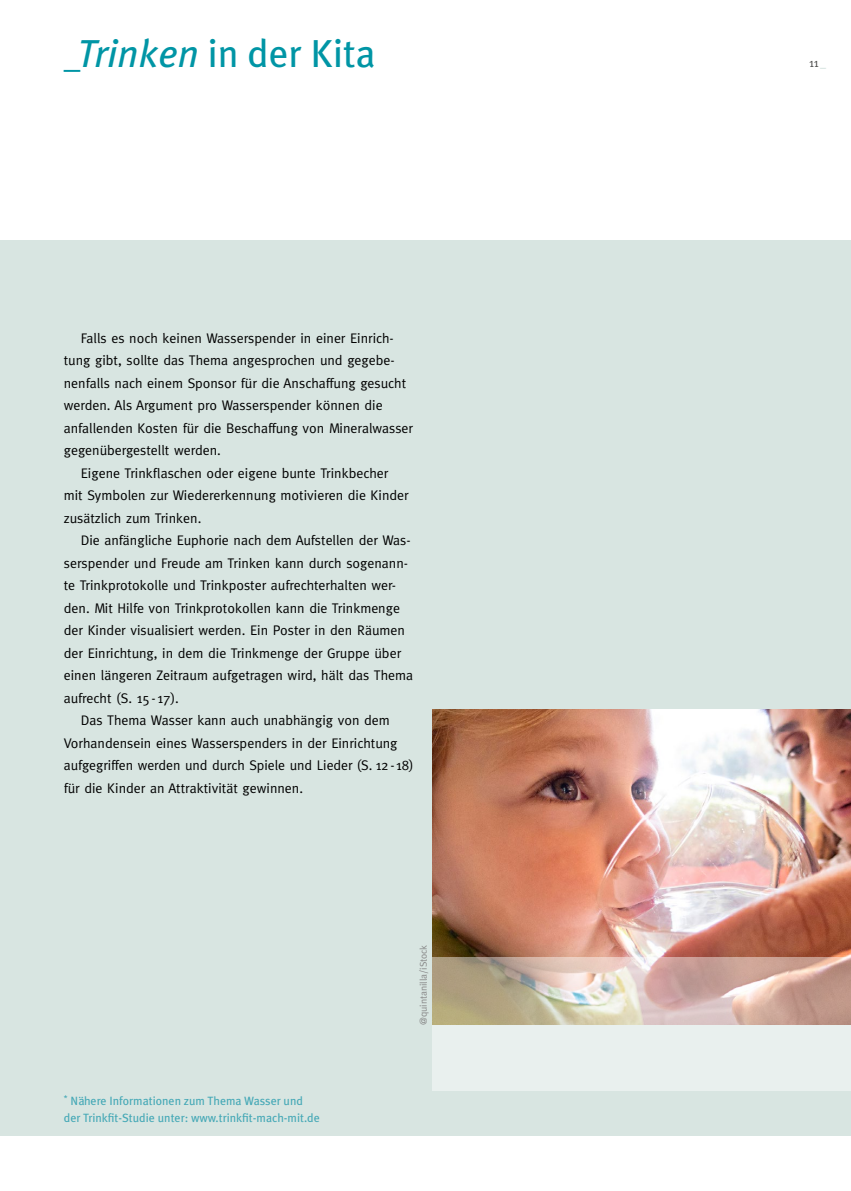
<style>
.page{position:relative;width:851px;height:1191px;background:#fff}
.page>*{position:absolute;margin:0;border:0;box-sizing:border-box;transform-origin:0 0}
.t1{font:39px "Meta Plus";color:#0095a5;scale:.85 1}
.t2{font:13.95px "Meta";color:#000}
.t3{font:12px/17.2px "Meta Plus";color:#44a8b6}
.t4{font:12px "Meta";color:#4a4a49}
.t5{font:9.75px "Meta Plus Normal";letter-spacing:-.005em;color:#878787}
.s1{font-style:italic}
.s2{color:#c0d5cf}
</style>
<div class="page">
<div style="left:0;top:240px;width:850px;height:896px;background:#d8e5e1"></div>
<img style="left:432px;top:709px;width:418px;height:248px">
<svg style="left:432px;top:957px;width:418px;height:134px;background:#dad1c8"></svg>
<h1 class="t1" style="left:64px;top:31px;width:368px">_<span class="s1">Trinken</span> in der Kita</h1>
<p class="t2" style="left:81px;top:330px;width:314px">Falls es noch keinen Wasserspender in einer Einrich-</p>
<p class="t2" style="left:64px;top:352px;width:332px">tung gibt, sollte das Thema angesprochen und gegebe-</p>
<p class="t2" style="left:64px;top:375px;width:344px">nenfalls nach einem Sponsor für die Anschaffung gesucht</p>
<p class="t2" style="left:64px;top:397px;width:320px">werden. Als Argument pro Wasserspender können die</p>
<p class="t2" style="left:64px;top:420px;width:351px">anfallenden Kosten für die Beschaffung von Mineralwasser</p>
<p class="t2" style="left:64px;top:442px;width:159px">gegenübergestellt werden.</p>
<p class="t2" style="left:81px;top:465px;width:309px">Eigene Trinkflaschen oder eigene bunte Trinkbecher</p>
<p class="t2" style="left:64px;top:487px;width:346px">mit Symbolen zur Wiedererkennung motivieren die Kinder</p>
<p class="t2" style="left:64px;top:510px;width:139px">zusätzlich zum Trinken.</p>
<p class="t2" style="left:81px;top:532px;width:331px">Die anfängliche Euphorie nach dem Aufstellen der Was-</p>
<p class="t2" style="left:64px;top:555px;width:346px">serspender und Freude am Trinken kann durch sogenann-</p>
<p class="t2" style="left:64px;top:577px;width:334px">te Trinkprotokolle und Trinkposter -aufrechterhalten wer-</p>
<p class="t2" style="left:64px;top:600px;width:337px">den. Mit Hilfe von Trinkprotokollen kann die Trinkmenge</p>
<p class="t2" style="left:64px;top:622px;width:342px">der Kinder visualisiert werden. Ein Poster in den Räumen</p>
<p class="t2" style="left:64px;top:645px;width:339px">der Einrichtung, in dem die Trinkmenge der Gruppe über</p>
<p class="t2" style="left:64px;top:667px;width:351px">einen -längeren Zeitraum aufgetragen wird, hält das Thema</p>
<p class="t2" style="left:64px;top:690px;width:117px">aufrecht (S. 15 - 17).</p>
<p class="t2" style="left:81px;top:712px;width:310px">Das Thema Wasser kann auch unabhängig von dem</p>
<p class="t2" style="left:64px;top:735px;width:335px">Vorhandensein eines Wasserspenders in der Einrichtung</p>
<p class="t2" style="left:64px;top:757px;width:351px">aufgegriffen werden und durch Spiele und Lieder (S. 12 - 18)</p>
<p class="t2" style="left:64px;top:780px;width:241px">für die Kinder an Attraktivität gewinnen.</p>
<p class="t3" style="left:64px;top:1091px;width:257px"><sup>*</sup> Nähere Informationen zum Thema Wasser und der Trinkfit-Studie unter: www.trinkfit-mach-mit.de</p>
<p class="t5" style="left:417px;top:1025px;width:82px;rotate:-90deg">@quintanilla/iStock</p>
<p class="t4" style="left:809px;top:55px;width:19px">11 <span class="s2">_</span></p>
</div>
